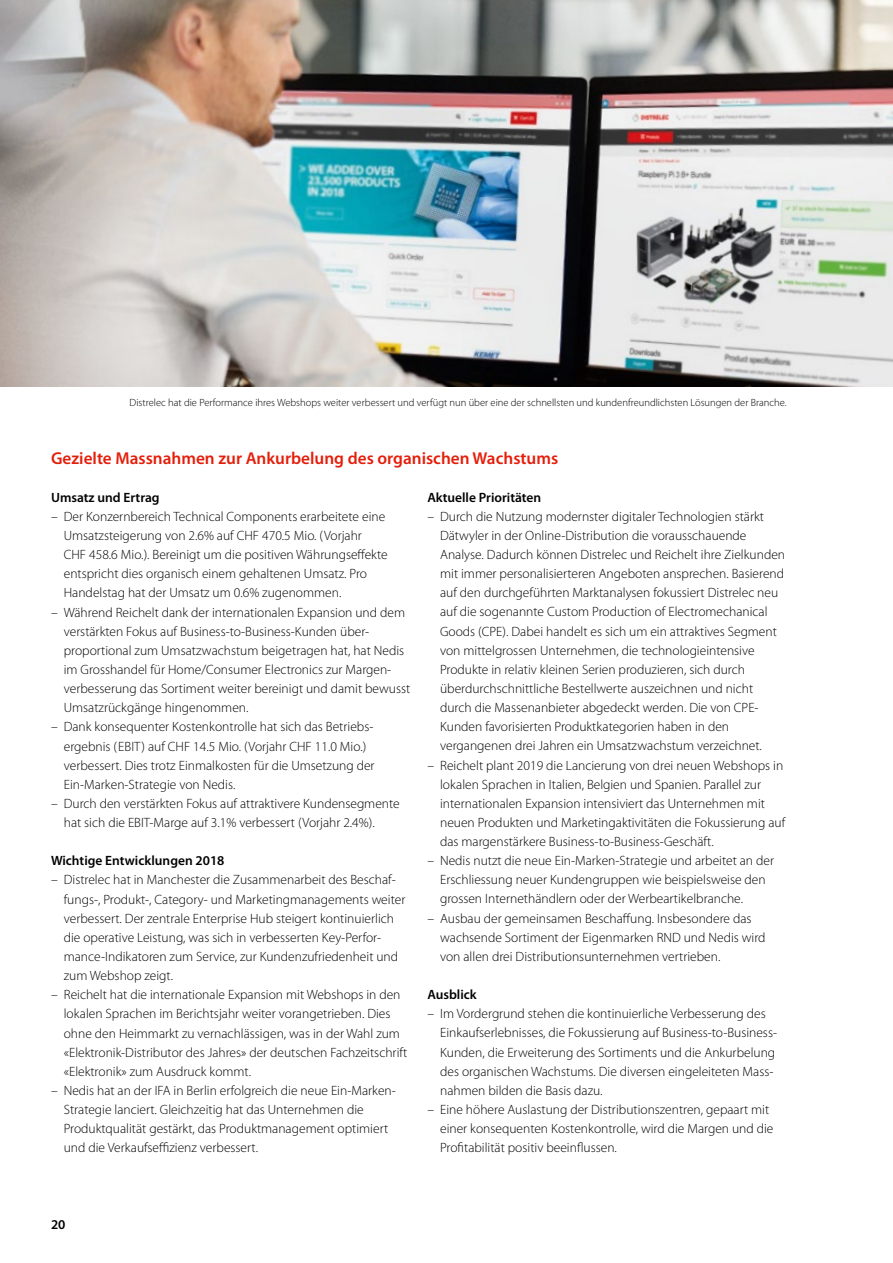
<style>
.page{position:relative;width:893px;height:1263px;background:#fff}
.page>*{position:absolute;margin:0;border:0;box-sizing:border-box;transform-origin:0 0}
.t1{font:600 17.25px "Myriad Pro";color:#e41e0a}
.t2{font:300 13.5px/19.2px "Myriad Pro";color:#000}
.t3{font:600 13.5px "Myriad Pro";color:#000}
.t4{font:300 10.5px "Myriad Pro";color:#000}
</style>
<div class="page">
<img style="left:0;top:0;width:893px;height:387px">
<p class="t4" style="left:130px;top:397px;width:659px">Distrelec hat die Performance ihres Webshops weiter verbessert und verfügt nun über eine der schnellsten und kundenfreundlichsten Lösungen der Branche.</p>
<p class="t1" style="left:51px;top:448px;width:509px">Gezielte Massnahmen zur Ankurbelung des organischen Wachstums</p>
<p class="t3" style="left:51px;top:490px;width:110px">Umsatz und Ertrag</p>
<p class="t2" style="left:64px;top:507px;width:325px;text-indent:-13px">– Der Konzernbereich Technical Components erarbeitete eine Umsatzsteigerung von 2.6% auf CHF 470.5 Mio. (Vorjahr CHF 458.6 Mio.). Bereinigt um die positiven Währungseffekte entspricht dies organisch einem gehaltenen Umsatz. Pro Handelstag hat der Umsatz um 0.6% zugenommen.</p>
<p class="t2" style="left:64px;top:603px;width:348px;text-indent:-13px">– Während Reichelt dank der internationalen Expansion und dem verstärkten Fokus auf Business-to-Business-Kunden über&shy;proportional zum Umsatzwachstum beigetragen hat, hat Nedis im Grosshandel für Home/Consumer Electronics zur Margen&shy;verbesserung das Sortiment weiter bereinigt und damit bewusst Umsatzrückgänge hingenommen.</p>
<p class="t2" style="left:64px;top:717px;width:312px;text-indent:-13px">– Dank konsequenter Kostenkontrolle hat sich das Betriebs&shy;ergebnis (EBIT) auf CHF 14.5 Mio. (Vorjahr CHF 11.0 Mio.) verbessert. Dies trotz Einmalkosten für die Umsetzung der Ein-Marken-Strategie von Nedis.</p>
<p class="t2" style="left:64px;top:794px;width:337px;text-indent:-13px">– Durch den verstärkten Fokus auf attraktivere Kundensegmente hat sich die EBIT-Marge auf 3.1% verbessert (Vorjahr 2.4%).</p>
<p class="t3" style="left:51px;top:853px;width:175px">Wichtige Entwicklungen 2018</p>
<p class="t2" style="left:64px;top:870px;width:343px;text-indent:-13px">– Distrelec hat in Manchester die Zusammenarbeit des Beschaf&shy;fungs-, Produkt-, Category- und Marketingmanagements weiter verbessert. Der zentrale Enterprise Hub steigert kontinuierlich die operative Leistung, was sich in verbesserten Key-Perfor&shy;mance-Indikatoren zum Service, zur Kundenzufriedenheit und zum Webshop zeigt.</p>
<p class="t2" style="left:64px;top:985px;width:345px;text-indent:-13px">– Reichelt hat die internationale Expansion mit Webshops in den lokalen Sprachen im Berichtsjahr weiter vorangetrieben. Dies ohne den Heimmarkt zu vernachlässigen, was in der Wahl zum «Elektronik-Distributor des Jahres» der deutschen Fachzeitschrift «Elektronik» zum Ausdruck kommt.</p>
<p class="t2" style="left:64px;top:1081px;width:334px;text-indent:-13px">– Nedis hat an der IFA in Berlin erfolgreich die neue Ein-Marken-Strategie lanciert. Gleichzeitig hat das Unternehmen die Produktqualität gestärkt, das Produktmanagement optimiert und die Verkaufseffizienz verbessert.</p>
<p class="t3" style="left:427px;top:490px;width:115px">Aktuelle Prioritäten</p>
<p class="t2" style="left:440px;top:507px;width:347px;text-indent:-13px">– Durch die Nutzung modernster digitaler Technologien stärkt Dätwyler in der Online-Distribution die vorausschauende Analyse. Dadurch können Distrelec und Reichelt ihre Zielkunden mit immer personalisierteren Angeboten ansprechen. Basierend auf den durchgeführten Marktanalysen fokussiert Distrelec neu auf die sogenannte Custom Production of Electromechanical Goods (CPE). Dabei handelt es sich um ein attraktives Segment von mittelgrossen Unternehmen, die technologieintensive Produkte in relativ kleinen Serien produzieren, sich durch überdurchschnittliche Bestellwerte auszeichnen und nicht durch die Massenanbieter abgedeckt werden. Die von CPE-Kunden favorisierten Produktkategorien haben in den vergangenen drei Jahren ein Umsatzwachstum verzeichnet.</p>
<p class="t2" style="left:440px;top:756px;width:347px;text-indent:-13px">– Reichelt plant 2019 die Lancierung von drei neuen Webshops in lokalen Sprachen in Italien, Belgien und Spanien. Parallel zur internationalen Expansion intensiviert das Unternehmen mit neuen Produkten und Marketingaktivitäten die Fokussierung auf das margenstärkere Business-to-Business-Geschäft.</p>
<p class="t2" style="left:440px;top:851px;width:335px;text-indent:-13px">– Nedis nutzt die neue Ein-Marken-Strategie und arbeitet an der<br>Erschliessung neuer Kundengruppen wie beispielsweise den grossen Internethändlern oder der Werbeartikelbranche.</p>
<p class="t2" style="left:440px;top:909px;width:327px;text-indent:-13px">– Ausbau der gemeinsamen Beschaffung. Insbesondere das wachsende Sortiment der Eigenmarken RND und Nedis wird von allen drei Distributionsunternehmen vertrieben.</p>
<p class="t3" style="left:427px;top:987px;width:51px">Ausblick</p>
<p class="t2" style="left:440px;top:1004px;width:338px;text-indent:-13px">– Im Vordergrund stehen die kontinuierliche Verbesserung des Einkaufserlebnisses, die Fokussierung auf Business-to-Business-Kunden, die Erweiterung des Sortiments und die Ankurbelung des organischen Wachstums. Die diversen eingeleiteten Mass&shy;nahmen bilden die Basis dazu.</p>
<p class="t2" style="left:440px;top:1100px;width:335px;text-indent:-13px">– Eine höhere Auslastung der Distributionszentren, gepaart mit einer konsequenten Kostenkontrolle, wird die Margen und die<br>Profitabilität positiv beeinflussen.</p>
<p class="t3" style="left:51px;top:1217px;width:16px">20</p>
</div>
